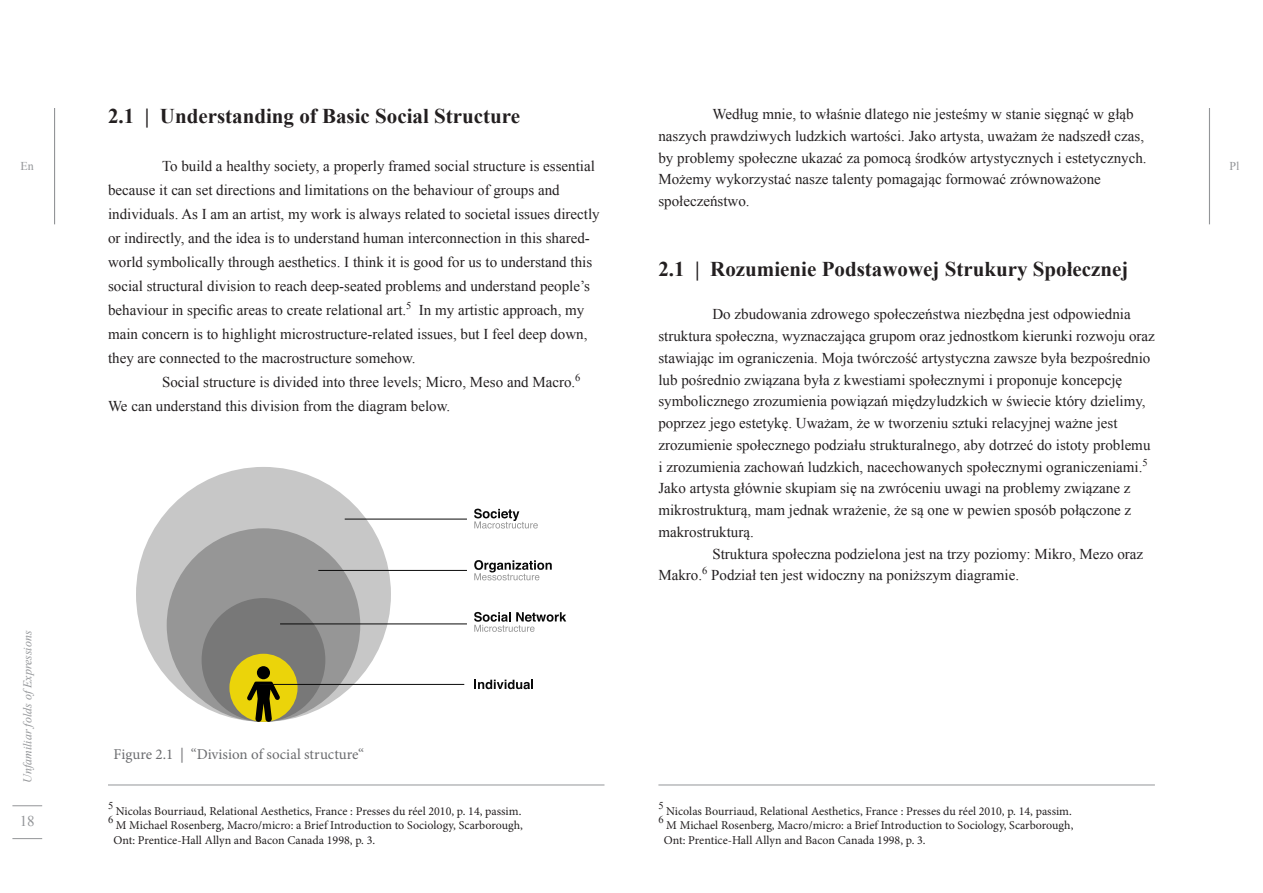
<style>
.page{position:relative;width:1263px;height:893px;background:#fff}
.page>*{position:absolute;margin:0;border:0;box-sizing:border-box;transform-origin:0 0}
.t1{font:700 21px "Times New Roman";color:#231f20}
.t2{font:15px/21.8px "Times New Roman";color:#231f20}
.t3{font:15px "Minion Pro";color:#6c6d70}
.t4{font:15px "Times New Roman";color:#939598}
.t5{font:12px "Minion Pro";color:#231f20}
.t6{font:italic 12px "Times New Roman";color:#939598}
.t7{font:12px "Times New Roman";color:#939598}
.t8{font:10.5px "Times New Roman";color:#231f20}
</style>
<div class="page">
<hr style="left:54px;top:108px;width:1px;height:116px;background:#939598">
<hr style="left:1209px;top:108px;width:1px;height:116px;background:#939598">
<hr style="left:12px;top:805px;width:30px;height:1px;background:#939598">
<hr style="left:12px;top:838px;width:30px;height:1px;background:#939598">
<hr style="left:108px;top:785px;width:496px;height:1px;background:#939598">
<hr style="left:658px;top:785px;width:497px;height:1px;background:#939598">
<svg style="left:474px;top:612px;width:92px;height:20px"></svg>
<svg style="left:474px;top:509px;width:64px;height:20px"></svg>
<svg style="left:474px;top:680px;width:59px;height:9px"></svg>
<div style="left:136px;top:467px;width:255px;height:255px;background:#c7c7c7;border-radius:50%"></div>
<div style="left:167px;top:528px;width:193px;height:194px;background:#969696;border-radius:50%"></div>
<div style="left:202px;top:598px;width:123px;height:124px;background:#787878;border-radius:50%"></div>
<div style="left:229px;top:654px;width:69px;height:68px;background:#ebd40a;border-radius:50%"></div>
<svg style="left:247px;top:682px;width:33px;height:40px"></svg>
<div style="left:257px;top:666px;width:13px;height:13px;background:#000;border-radius:50%"></div>
<svg style="left:474px;top:560px;width:78px;height:20px"></svg>
<hr style="left:260px;top:684px;width:204px;height:1px;background:#0a0a0a">
<hr style="left:280px;top:624px;width:187px;height:1px;background:#0a0a0a">
<hr style="left:318px;top:570px;width:149px;height:1px;background:#0a0a0a">
<hr style="left:345px;top:519px;width:122px;height:1px;background:#0a0a0a">
<p class="t1" style="left:108px;top:101px;width:414px">2.1 | Understanding of Basic Social Structure</p>
<p class="t2" style="left:108px;top:154px;width:493px;line-height:24px;text-indent:54px">To build a healthy society, a properly framed social structure is essential because it can set directions and limitations on the behaviour of groups and individuals. As I am an artist, my work is always related to societal issues directly or indirectly, and the idea is to understand human interconnection in this shared&shy;world symbolically through aesthetics. I think it is good for us to understand this social structural division to reach deep-seated problems and understand people’s behaviour in specific areas to create relational art.<sup>5</sup> In my artistic approach, my main concern is to highlight microstructure-related issues, but I feel deep down, they are connected to the macrostructure somehow.</p>
<p class="t2" style="left:108px;top:370px;width:474px;line-height:24px;text-indent:54px">Social structure is divided into three levels; Micro, Meso and Macro.<sup>6<br></sup>We can understand this division from the diagram below.</p>
<p class="t2" style="left:658px;top:103px;width:490px;text-indent:54px">Według mnie, to właśnie dlatego nie jesteśmy w stanie sięgnąć w głąb naszych prawdziwych ludzkich wartości. Jako artysta, uważam że nadszedł czas, by problemy społeczne ukazać za pomocą środków artystycznych i estetycznych.<br>Możemy wykorzystać nasze talenty pomagając formować zrównoważone społeczeństwo.</p>
<p class="t7" style="left:21px;top:158px;width:15px">En</p>
<p class="t7" style="left:1229px;top:158px;width:12px">Pl</p>
<p class="t1" style="left:658px;top:254px;width:472px">2.1 | Rozumienie Podstawowej Strukury Społecznej</p>
<p class="t2" style="left:658px;top:303px;width:498px;text-indent:54px">Do zbudowania zdrowego społeczeństwa niezbędna jest odpowiednia struktura społeczna, wyznaczająca grupom oraz jednostkom kierunki rozwoju oraz stawiając im ograniczenia. Moja twórczość artystyczna zawsze była bezpośrednio lub pośrednio związana była z kwestiami społecznymi i proponuje koncepcję symbolicznego zrozumienia powiązań międzyludzkich w świecie który dzielimy, poprzez jego estetykę. Uważam, że w tworzeniu sztuki relacyjnej ważne jest zrozumienie społecznego podziału strukturalnego, aby dotrzeć do istoty problemu i zrozumienia zachowań ludzkich, nacechowanych społecznymi ograniczeniami.<sup>5<br></sup>Jako artysta głównie skupiam się na zwróceniu uwagi na problemy związane z mikrostrukturą, mam jednak wrażenie, że są one w pewien sposób połączone z makrostrukturą.</p>
<p class="t2" style="left:658px;top:542px;width:486px;text-indent:54px">Struktura społeczna podzielona jest na trzy poziomy: Mikro, Mezo oraz<br>Makro.<sup>6</sup> Podział ten jest widoczny na poniższym diagramie.</p>
<p class="t6" style="left:19px;top:783px;width:154px;rotate:-90deg">Unfamiliar folds ofExpressions</p>
<p class="t4" style="left:20px;top:811px;width:16px">18</p>
<p class="t3" style="left:113px;top:744px;width:252px">Figure 2.1 | “Division of social structure“</p>
<p class="t8" style="left:108px;top:798px;width:7px">5</p>
<p class="t5" style="left:116px;top:803px;width:407px">Nicolas Bourriaud, Relational Aesthetics, France : Presses du réel 2010, p. 14, passim.</p>
<p class="t8" style="left:108px;top:813px;width:7px">6</p>
<p class="t5" style="left:116px;top:817px;width:409px">M Michael Rosenberg, Macro/micro: a Brief Introduction to Sociology, Scarborough,</p>
<p class="t5" style="left:113px;top:832px;width:263px">Ont: Prentice-Hall Allyn and Bacon Canada 1998, p. 3.</p>
<p class="t8" style="left:658px;top:798px;width:7px">5</p>
<p class="t5" style="left:666px;top:803px;width:407px">Nicolas Bourriaud, Relational Aesthetics, France : Presses du réel 2010, p. 14, passim.</p>
<p class="t8" style="left:658px;top:813px;width:7px">6</p>
<p class="t5" style="left:666px;top:817px;width:409px">M Michael Rosenberg, Macro/micro: a Brief Introduction to Sociology, Scarborough,</p>
<p class="t5" style="left:664px;top:832px;width:263px">Ont: Prentice-Hall Allyn and Bacon Canada 1998, p. 3.</p>
</div>
